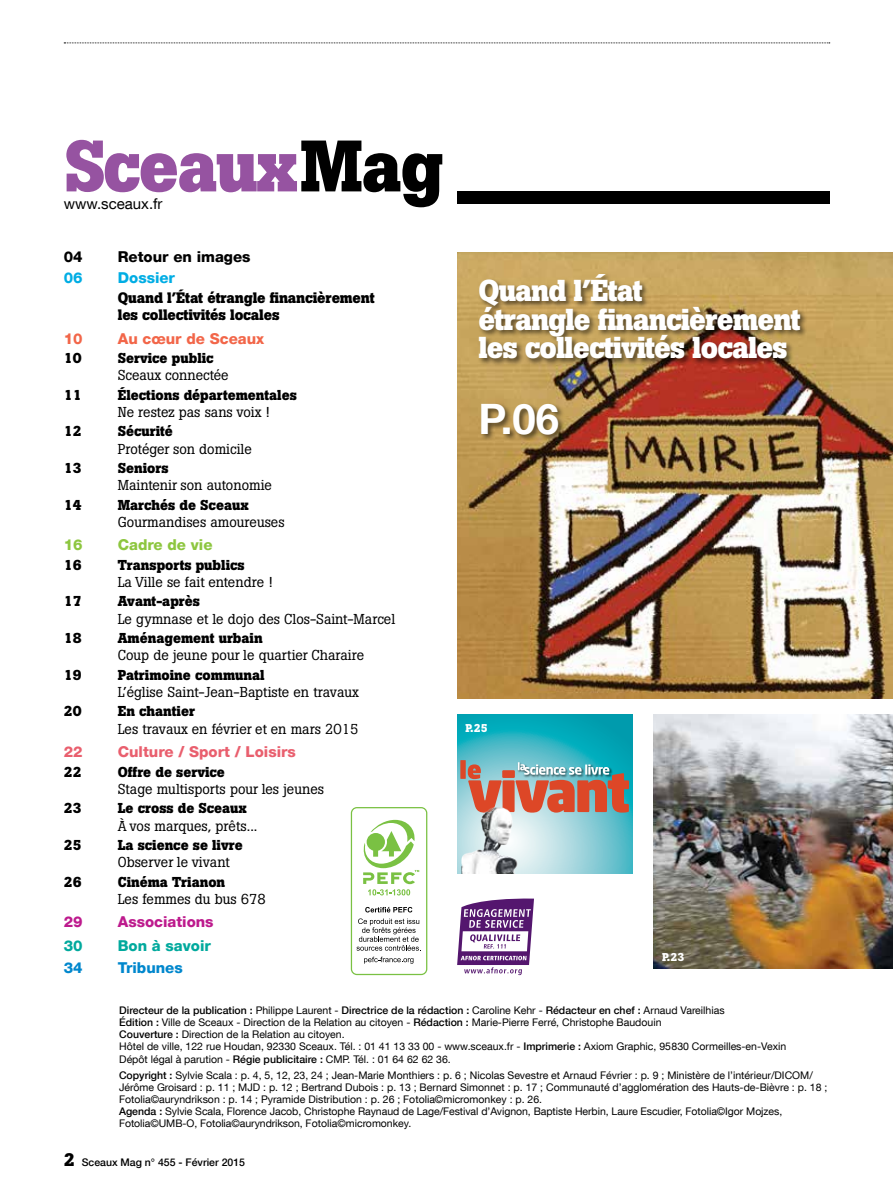
<style>
.page{position:relative;width:893px;height:1191px;background:#fff}
.page>*{position:absolute;margin:0;border:0;box-sizing:border-box;transform-origin:0 0}
.t1{font:700 72px "Boton Pro";letter-spacing:-.025em;color:#9653a1}
.t2{font:700 41.85px "Helvetica Neue LT Com";color:#fff}
.t3{font:700 30px/28.5px "Boton Pro";letter-spacing:-.03em;color:#fff}
.t4{font:700 15px/17.2px "Boton Pro";letter-spacing:-.01em;color:#000}
.t5{font:800 15px "Helvetica Neue LT Com";color:#e95f6e}
.t6{font:800 15px "Helvetica Neue LT Com";color:#000}
.t7{font:800 15px "Helvetica Neue LT Com";color:#f26649}
.t8{font:800 15px "Helvetica Neue LT Com";color:#bd1a8d}
.t9{font:15px "Helvetica Neue LT Com";color:#000}
.t10{font:800 15px "Helvetica Neue LT Com";color:#8dc63f}
.t11{font:800 15px "Helvetica Neue LT Com";color:#00a99d}
.t12{font:800 15px "Helvetica Neue LT Com";color:#0087cd}
.t13{font:800 15px "Helvetica Neue LT Com";color:#00ade4}
.t14{font:14.25px "Boton Pro";color:#000}
.t15{font:700 14.25px "Boton Pro";color:#000}
.t16{font:700 11.25px "Boton Pro";color:#fff}
.t17{font:10.5px/12.1px "Helvetica Neue LT Com";color:#000}
.t18{font:500 10.5px "Helvetica Neue LT Com";color:#000}
.s1{color:#000}
.s2{font-weight:500}
.s3{font-family:"Boton Pro";font-weight:700;font-size:18px}
</style>
<div class="page">
<svg style="left:64px;top:43px;width:766px;height:1px"></svg>
<div style="left:457px;top:191px;width:372px;height:13px;background:#000"></div>
<svg style="left:457px;top:898px;width:77px;height:77px"></svg>
<svg style="left:351px;top:807px;width:76px;height:168px"></svg>
<div style="left:352px;top:808px;width:74px;height:165px;background:#fff;border-radius:5px"></div>
<svg style="left:363px;top:820px;width:56px;height:75px"></svg>
<svg style="left:365px;top:907px;width:47px;height:5px"></svg>
<svg style="left:357px;top:918px;width:64px;height:45px"></svg>
<img style="left:654px;top:715px;width:239px;height:254px">
<img style="left:457px;top:253px;width:436px;height:445px">
<svg style="left:457px;top:715px;width:175px;height:159px;background:#74abaf"></svg>
<img style="left:461px;top:806px;width:64px;height:68px">
<div style="left:477px;top:273px;width:331px;height:168px;background:#000;opacity:.54"></div>
<h1 class="t1" style="left:64px;top:119px;width:381px">Sceaux<span class="s1">Mag</span></h1>
<h3 class="t9" style="left:64px;top:194px;width:100px">www.sceaux.fr</h3>
<h3 class="t6" style="left:64px;top:247px;width:20px">04</h3>
<h3 class="t6" style="left:118px;top:247px;width:134px">Retour en images</h3>
<h3 class="t13" style="left:64px;top:269px;width:20px">06</h3>
<h3 class="t13" style="left:118px;top:269px;width:59px">Dossier</h3>
<h3 class="t4" style="left:118px;top:289px;width:259px">Quand l’État étrangle financièrement les collectivités locales</h3>
<h3 class="t7" style="left:64px;top:329px;width:20px">10</h3>
<h3 class="t7" style="left:118px;top:329px;width:148px">Au cœur de Sceaux</h3>
<h3 class="t15" style="left:64px;top:349px;width:19px">10</h3>
<h3 class="t15" style="left:118px;top:349px;width:97px">Service public</h3>
<h3 class="t14" style="left:118px;top:366px;width:112px">Sceaux connectée</h3>
<h3 class="t15" style="left:64px;top:385px;width:19px">11</h3>
<h3 class="t15" style="left:118px;top:385px;width:181px">Élections départementales</h3>
<h3 class="t14" style="left:118px;top:402px;width:153px">Ne restez pas sans voix !</h3>
<h3 class="t15" style="left:64px;top:422px;width:19px">12</h3>
<h3 class="t15" style="left:118px;top:422px;width:57px">Sécurité</h3>
<h3 class="t14" style="left:118px;top:439px;width:136px">Protéger son domicile</h3>
<h3 class="t15" style="left:64px;top:458px;width:19px">13</h3>
<h3 class="t15" style="left:118px;top:458px;width:52px">Seniors</h3>
<h3 class="t14" style="left:118px;top:476px;width:156px">Maintenir son autonomie</h3>
<h3 class="t15" style="left:64px;top:495px;width:19px">14</h3>
<h3 class="t15" style="left:118px;top:495px;width:132px">Marchés de Sceaux</h3>
<h3 class="t14" style="left:118px;top:512px;width:168px">Gourmandises amoureuses</h3>
<h3 class="t10" style="left:64px;top:536px;width:20px">16</h3>
<h3 class="t10" style="left:118px;top:536px;width:96px">Cadre de vie</h3>
<h3 class="t15" style="left:64px;top:555px;width:19px">16</h3>
<h3 class="t15" style="left:118px;top:555px;width:128px">Transports publics</h3>
<h3 class="t14" style="left:118px;top:573px;width:156px">La Ville se fait entendre !</h3>
<h3 class="t15" style="left:64px;top:592px;width:19px">17</h3>
<h3 class="t15" style="left:118px;top:592px;width:84px">Avant-après</h3>
<h3 class="t14" style="left:118px;top:609px;width:279px">Le gymnase et le dojo des Clos-Saint-Marcel</h3>
<h3 class="t15" style="left:64px;top:629px;width:19px">18</h3>
<h3 class="t15" style="left:118px;top:629px;width:146px">Aménagement urbain</h3>
<h3 class="t14" style="left:118px;top:646px;width:248px">Coup de jeune pour le quartier Charaire</h3>
<h3 class="t15" style="left:64px;top:665px;width:19px">19</h3>
<h3 class="t15" style="left:118px;top:665px;width:148px">Patrimoine communal</h3>
<h3 class="t14" style="left:118px;top:683px;width:243px">L’église Saint-Jean-Baptiste en travaux</h3>
<h3 class="t15" style="left:64px;top:702px;width:19px">20</h3>
<h3 class="t15" style="left:118px;top:702px;width:79px">En chantier</h3>
<h3 class="t14" style="left:118px;top:719px;width:242px">Les travaux en février et en mars 2015</h3>
<h3 class="t5" style="left:64px;top:743px;width:20px">22</h3>
<h3 class="t5" style="left:118px;top:743px;width:180px">Culture / Sport / Loisirs</h3>
<h3 class="t15" style="left:64px;top:762px;width:19px">22</h3>
<h3 class="t15" style="left:118px;top:762px;width:109px">Offre de service</h3>
<h3 class="t14" style="left:118px;top:779px;width:208px">Stage multisports pour les jeunes</h3>
<h3 class="t15" style="left:64px;top:799px;width:19px">23</h3>
<h3 class="t15" style="left:118px;top:799px;width:131px">Le cross de Sceaux</h3>
<h3 class="t14" style="left:118px;top:816px;width:141px">À vos marques, prêts...</h3>
<h3 class="t15" style="left:64px;top:835px;width:19px">25</h3>
<h3 class="t15" style="left:118px;top:835px;width:127px">La science se livre</h3>
<h3 class="t14" style="left:118px;top:853px;width:114px">Observer le vivant</h3>
<h3 class="t15" style="left:64px;top:872px;width:19px">26</h3>
<h3 class="t15" style="left:118px;top:872px;width:109px">Cinéma Trianon</h3>
<h3 class="t14" style="left:118px;top:889px;width:150px">Les femmes du bus 678</h3>
<h3 class="t8" style="left:64px;top:913px;width:20px">29</h3>
<h3 class="t8" style="left:118px;top:913px;width:97px">Associations</h3>
<h3 class="t11" style="left:64px;top:936px;width:20px">30</h3>
<h3 class="t11" style="left:118px;top:936px;width:95px">Bon à savoir</h3>
<h3 class="t12" style="left:64px;top:958px;width:20px">34</h3>
<h3 class="t12" style="left:118px;top:958px;width:67px">Tribunes</h3>
<h3 class="t3" style="left:478px;top:276px;width:324px">Quand l’État<br>étrangle financièrement les collectivités locales</h3>
<h2 class="t2" style="left:478px;top:392px;width:82px">P.06</h2>
<p class="t16" style="left:466px;top:720px;width:24px">P.25</p>
<p class="t16" style="left:662px;top:949px;width:24px">P.23</p>
<p class="t17" style="left:119px;top:1004px;width:668px"><span class="s2">Directeur de la publication :</span> Philippe Laurent - <span class="s2">Directrice de la rédaction :</span> Caroline Kehr - <span class="s2">Rédacteur en chef :</span> Arnaud Vareilhias<br><span class="s2">Édition :</span> Ville de Sceaux - Direction de la Relation au citoyen - <span class="s2">Rédaction :</span> Marie-Pierre Ferré, Christophe Baudouin<br><span class="s2">Couverture :</span> Direction de la Relation au citoyen.<br>Hôtel de ville, 122 rue Houdan, 92330 Sceaux. Tél. : 01 41 13 33 00 - www.sceaux.fr - <span class="s2">Imprimerie :</span> Axiom Graphic, 95830 Cormeilles-en-Vexin Dépôt légal à parution - <span class="s2">Régie publicitaire :</span> CMP. Tél. : 01 64 62 62 36.</p>
<p class="t17" style="left:119px;top:1069px;width:710px"><span class="s2">Copyright :</span> Sylvie Scala : p. 4, 5, 12, 23, 24 ; Jean-Marie Monthiers : p. 6 ; Nicolas Sevestre et Arnaud Février : p. 9 ; Ministère de l’intérieur/DICOM/ Jérôme Groisard : p. 11 ; MJD : p. 12 ; Bertrand Dubois : p. 13 ; Bernard Simonnet : p. 17 ; Communauté d’agglomération des Hauts-de-Bièvre : p. 18 ; Fotolia©auryndrikson : p. 14 ; Pyramide Distribution : p. 26 ; Fotolia©micromonkey : p. 26.<br><span class="s2">Agenda :</span> Sylvie Scala, Florence Jacob, Christophe Raynaud de Lage/Festival d’Avignon, Baptiste Herbin, Laure Escudier, Fotolia©Igor Mojzes, Fotolia©UMB-O, Fotolia©auryndrikson, Fotolia©micromonkey.</p>
<p class="t18" style="left:64px;top:1155px;width:183px"><span class="s3">2</span> Sceaux Mag n° 455 - Février 2015</p>
</div>
